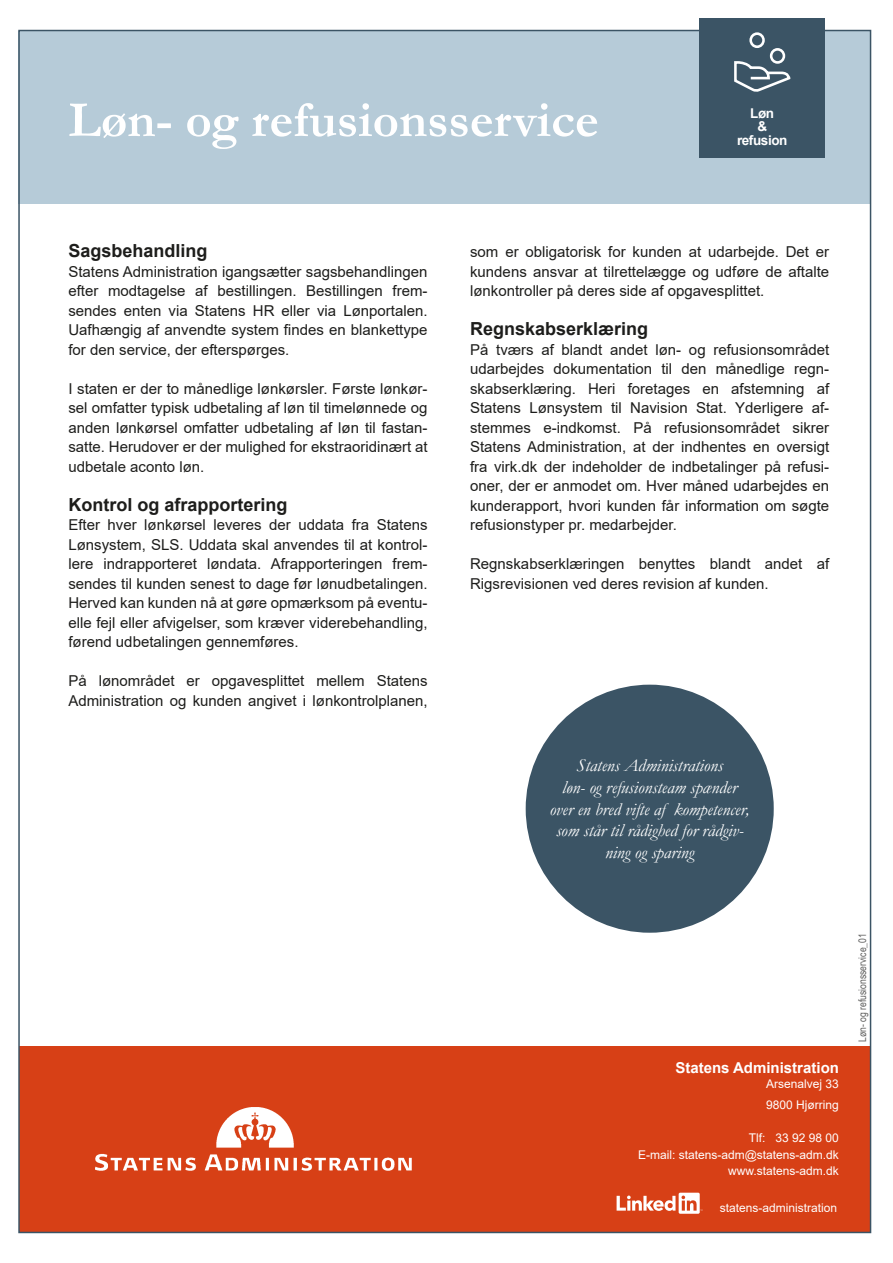
<style>
.page{position:relative;width:893px;height:1263px;background:#fff}
.page>*{position:absolute;margin:0;border:0;box-sizing:border-box;transform-origin:0 0}
.Titel_Servicebeskriv{font:700 51px "Garamond";color:#fff}
.Mørk_grå_firkant{font:italic 18px/21.6px "Garamond";color:#fff;text-align:center}
.Mellemrubrik_Service{font:700 18px "Arial";color:#1d1d1b}
.Brødtekst_Servicebes{font:15px/19.5px "Arial";color:#1d1d1b;text-align:justify}
.t1{font:700 15px "Arial";color:#fff}
.t2{font:700 13.5px/13.5px "Arial";letter-spacing:-.03em;color:#fff;text-align:center}
.t3{font:12px "Arial";color:#fff}
.t4{font:10.5px "Arial Narrow";color:#5f5f5e}
</style>
<div class="page">
<div style="left:20px;top:1046px;width:850px;height:186px;background:#d74016"></div>
<div style="left:18px;top:31px;width:852px;height:173px;background:#b6cbd8"></div>
<div style="left:526px;top:685px;width:248px;height:248px;background:#3b5465;border-radius:50%"></div>
<svg style="left:617px;top:1193px;width:85px;height:21px"></svg>
<img style="left:95px;top:1107px;width:317px;height:64px">
<div style="left:699px;top:18px;width:126px;height:139px;background:#3b5465"></div>
<div style="left:770px;top:48px;width:15px;height:16px;border:3px solid #fff;border-radius:50%"></div>
<div style="left:749px;top:32px;width:16px;height:16px;border:3px solid #fff;border-radius:50%"></div>
<svg style="left:734px;top:60px;width:57px;height:32px"></svg>
<h1 class="Titel_Servicebeskriv" style="left:68px;top:85px;width:532px">Løn- og refusionsservice</h1>
<p class="t2" style="left:737px;top:106px;width:52px">Løn<br>&amp; refusion</p>
<h2 class="Mellemrubrik_Service" style="left:68px;top:238px;width:141px">Sagsbehandling</h2>
<p class="Brødtekst_Servicebes" style="left:68px;top:261px;width:361px">Statens Administration igangsætter sagsbehandlingen efter modtagelse af bestillingen. Bestillingen frem&shy;sendes enten via Statens HR eller via Lønportalen.<br>Uafhængig af anvendte system findes en blankettype for den service, der efterspørges.</p>
<p class="Brødtekst_Servicebes" style="left:68px;top:378px;width:361px">I staten er der to månedlige lønkørsler. Første lønkør&shy;sel omfatter typisk udbetaling af løn til timelønnede og anden lønkørsel omfatter udbetaling af løn til fastan&shy;satte. Herudover er der mulighed for ekstraoridinært at udbetale aconto løn.</p>
<h2 class="Mellemrubrik_Service" style="left:68px;top:492px;width:221px">Kontrol og afrapportering</h2>
<p class="Brødtekst_Servicebes" style="left:68px;top:515px;width:361px">Efter hver lønkørsel leveres der uddata fra Statens Lønsystem, SLS. Uddata skal anvendes til at kontrol&shy;lere indrapporteret løndata. Afrapporteringen frem&shy;sendes til kunden senest to dage før lønudbetalingen.<br>Herved kan kunden nå at gøre opmærksom på eventu&shy;elle fejl eller afvigelser, som kræver viderebehandling, førend udbetalingen gennemføres.</p>
<p class="Brødtekst_Servicebes" style="left:68px;top:671px;width:361px">På lønområdet er opgavesplittet mellem Statens<br>Administration og kunden angivet i lønkontrolplanen,</p>
<p class="Brødtekst_Servicebes" style="left:470px;top:242px;width:361px">som er obligatorisk for kunden at udarbejde. Det er kundens ansvar at tilrettelægge og udføre de aftalte lønkontroller på deres side af opgavesplittet.</p>
<h2 class="Mellemrubrik_Service" style="left:470px;top:316px;width:180px">Regnskabserklæring</h2>
<p class="Brødtekst_Servicebes" style="left:470px;top:339px;width:361px">På tværs af blandt andet løn- og refusionsområdet udarbejdes dokumentation til den månedlige regn&shy;skabserklæring. Heri foretages en afstemning af Statens Lønsystem til Navision Stat. Yderligere af&shy;stemmes e-indkomst. På refusionsområdet sikrer Statens Administration, at der indhentes en oversigt fra virk.dk der indeholder de indbetalinger på refusi&shy;oner, der er anmodet om. Hver måned udarbejdes en kunderapport, hvori kunden får information om søgte refusionstyper pr. medarbejder.</p>
<p class="Brødtekst_Servicebes" style="left:470px;top:554px;width:361px">Regnskabserklæringen benyttes blandt andet af<br>Rigsrevisionen ved deres revision af kunden.</p>
<p class="Mørk_grå_firkant" style="left:550px;top:754px;width:201px">Statens Administrations<br>løn- og refusionsteam spænder over en bred vifte af kompetencer, som står til rådighed for rådgiv&shy;ning og sparing</p>
<p class="t1" style="left:675px;top:1057px;width:165px">Statens Administration</p>
<p class="t3" style="left:766px;top:1075px;width:74px">Arsenalvej 33</p>
<p class="t3" style="left:766px;top:1097px;width:74px">9800 Hjørring</p>
<p class="t3" style="left:749px;top:1130px;width:92px">Tlf: 33 92 98 00</p>
<p class="t3" style="left:638px;top:1146px;width:202px">E-mail: statens-adm@statens-adm.dk</p>
<p class="t3" style="left:728px;top:1163px;width:112px">www.statens-adm.dk</p>
<p class="t3" style="left:720px;top:1199px;width:119px">statens-administration</p>
<p class="t4" style="left:855px;top:1042px;width:110px;rotate:-90deg">Løn- og refusionsservice_01</p>
</div>
